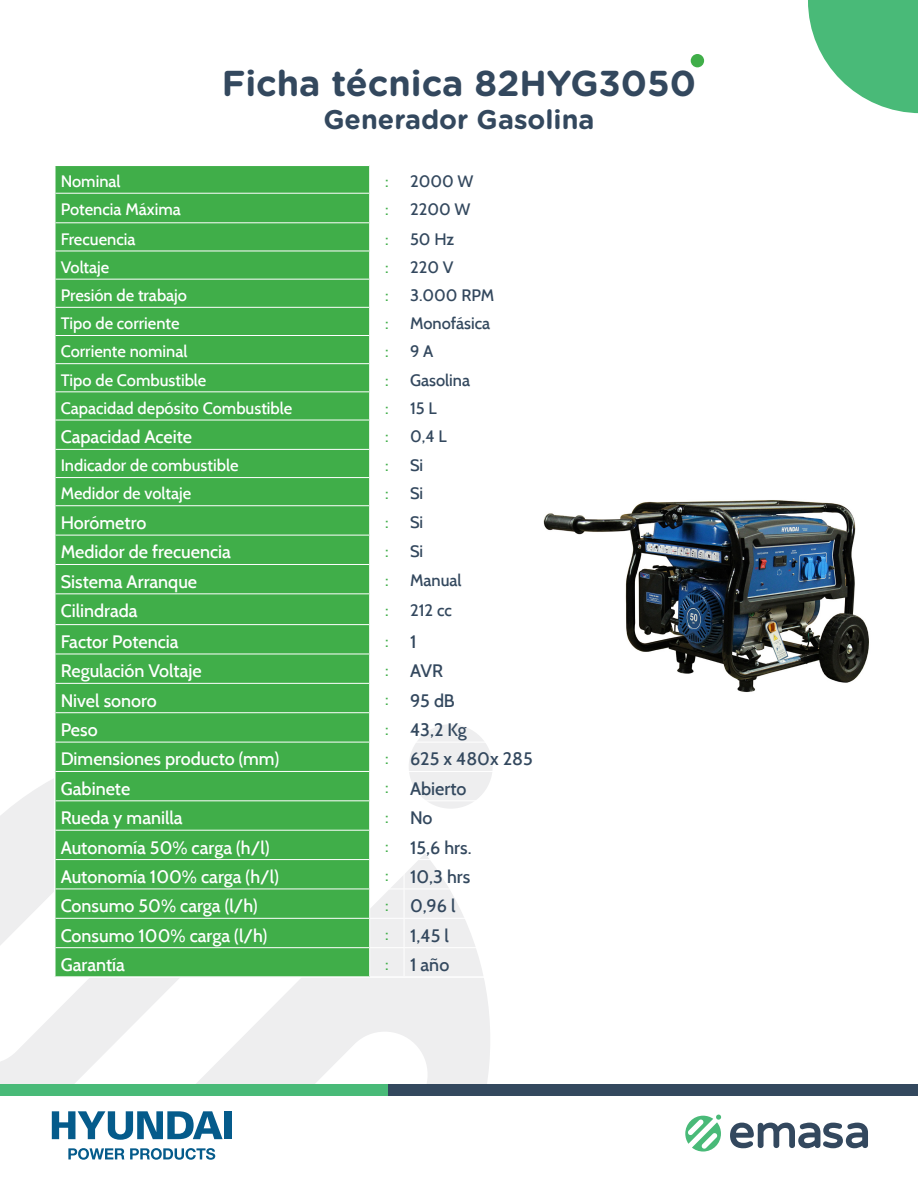
<style>
.page{position:relative;width:918px;height:1188px;background:#fff}
.page>*{position:absolute;margin:0;border:0;box-sizing:border-box;transform-origin:0 0}
.t1{font:700 36px "Gotham Rounded";color:#33485e}
.t2{font:700 27px "Gotham Rounded";color:#33485e}
.t3{font:500 18px "Cabin";color:#fff}
.t4{font:500 18px "Cabin";color:#33485e}
.t5{font:500 16.5px "Cabin";color:#fff}
.t6{font:500 16.5px "Cabin";color:#33485e}
.t7{font:500 16.5px "Cabin";color:#40ae49}
</style>
<div class="page">
<svg style="left:362px;top:854px;width:128px;height:230px;fill:#eeeeef"></svg>
<svg style="left:0;top:779px;width:362px;height:305px;fill:#eeeeef"></svg>
<div style="left:409px;top:724px;width:84px;height:85px;background:#eeeeef;border-radius:50%"></div>
<svg style="left:685px;top:1115px;width:36px;height:37px"></svg>
<svg style="left:730px;top:1123px;width:138px;height:25px"></svg>
<div style="left:0;top:1084px;width:388px;height:11px;background:#49ba78"></div>
<div style="left:388px;top:1084px;width:530px;height:11px;background:#33485e"></div>
<svg style="left:68px;top:1148px;width:147px;height:12px"></svg>
<svg style="left:52px;top:1111px;width:171px;height:29px"></svg>
<div style="left:225px;top:1111px;width:7px;height:28px;background:#055b8b"></div>
<svg style="left:808px;top:0;width:110px;height:113px"></svg>
<div style="left:56px;top:166px;width:313px;height:810px;background:#40ae49"></div>
<hr style="left:54px;top:771px;width:2px;height:30px;background:#fff">
<hr style="left:54px;top:801px;width:2px;height:29px;background:#fff">
<hr style="left:54px;top:830px;width:2px;height:30px;background:#fff">
<hr style="left:54px;top:860px;width:2px;height:29px;background:#fff">
<hr style="left:54px;top:889px;width:2px;height:29px;background:#fff">
<hr style="left:54px;top:918px;width:2px;height:30px;background:#fff">
<hr style="left:54px;top:948px;width:2px;height:28px;background:#fff">
<hr style="left:54px;top:976px;width:316px;height:2px;background:#fff">
<hr style="left:370px;top:976px;width:34px;height:2px;background:#fff">
<hr style="left:404px;top:976px;width:313px;height:2px;background:#fff">
<hr style="left:56px;top:193px;width:314px;height:1px;background:#fff">
<hr style="left:56px;top:222px;width:314px;height:1px;background:#fff">
<hr style="left:56px;top:251px;width:314px;height:1px;background:#fff">
<hr style="left:56px;top:279px;width:314px;height:1px;background:#fff">
<hr style="left:56px;top:307px;width:314px;height:1px;background:#fff">
<hr style="left:56px;top:335px;width:314px;height:1px;background:#fff">
<hr style="left:56px;top:363px;width:314px;height:1px;background:#fff">
<hr style="left:56px;top:391px;width:314px;height:1px;background:#fff">
<hr style="left:56px;top:420px;width:314px;height:1px;background:#fff">
<hr style="left:56px;top:449px;width:314px;height:1px;background:#fff">
<hr style="left:56px;top:477px;width:314px;height:1px;background:#fff">
<hr style="left:56px;top:505px;width:314px;height:1px;background:#fff">
<hr style="left:56px;top:535px;width:314px;height:1px;background:#fff">
<hr style="left:56px;top:564px;width:314px;height:1px;background:#fff">
<svg style="left:369px;top:166px;width:1px;height:427px"></svg>
<hr style="left:56px;top:593px;width:314px;height:1px;background:#fff">
<hr style="left:56px;top:624px;width:314px;height:1px;background:#fff">
<hr style="left:56px;top:654px;width:314px;height:1px;background:#fff">
<hr style="left:56px;top:683px;width:314px;height:1px;background:#fff">
<hr style="left:56px;top:712px;width:314px;height:1px;background:#fff">
<hr style="left:56px;top:742px;width:314px;height:1px;background:#fff">
<hr style="left:404px;top:742px;width:312px;height:1px;background:#fff">
<hr style="left:56px;top:771px;width:314px;height:1px;background:#fff">
<hr style="left:404px;top:771px;width:312px;height:1px;background:#fff">
<hr style="left:56px;top:800px;width:314px;height:1px;background:#fff">
<hr style="left:404px;top:800px;width:312px;height:1px;background:#fff">
<hr style="left:56px;top:830px;width:314px;height:1px;background:#fff">
<hr style="left:56px;top:859px;width:314px;height:1px;background:#fff">
<hr style="left:370px;top:859px;width:34px;height:1px;background:#fff">
<hr style="left:404px;top:859px;width:312px;height:1px;background:#fff">
<hr style="left:56px;top:889px;width:314px;height:1px;background:#fff">
<hr style="left:370px;top:889px;width:34px;height:1px;background:#fff">
<hr style="left:404px;top:889px;width:312px;height:1px;background:#fff">
<hr style="left:56px;top:918px;width:314px;height:1px;background:#fff">
<hr style="left:370px;top:918px;width:34px;height:1px;background:#fff">
<hr style="left:404px;top:918px;width:312px;height:1px;background:#fff">
<hr style="left:56px;top:947px;width:314px;height:1px;background:#fff">
<hr style="left:370px;top:947px;width:34px;height:1px;background:#fff">
<svg style="left:369px;top:625px;width:1px;height:351px"></svg>
<hr style="left:404px;top:947px;width:312px;height:1px;background:#fff">
<svg style="left:404px;top:854px;width:1px;height:122px"></svg>
<div style="left:691px;top:54px;width:13px;height:13px;background:#40ae49;border-radius:50%"></div>
<img style="left:543px;top:500px;width:326px;height:192px">
<p class="t1" style="left:222px;top:57px;width:476px">Ficha técnica 82HYG3050</p>
<p class="t2" style="left:323px;top:99px;width:273px">Generador Gasolina</p>
<p class="t5" style="left:61px;top:171px;width:61px">Nominal</p>
<p class="t7" style="left:385px;top:171px;width:5px">:</p>
<p class="t6" style="left:410px;top:171px;width:65px">2000 W</p>
<p class="t5" style="left:61px;top:199px;width:122px">Potencia Máxima</p>
<p class="t7" style="left:385px;top:199px;width:5px">:</p>
<p class="t6" style="left:410px;top:199px;width:62px">2200 W</p>
<p class="t5" style="left:61px;top:229px;width:76px">Frecuencia</p>
<p class="t7" style="left:385px;top:229px;width:5px">:</p>
<p class="t6" style="left:410px;top:229px;width:46px">50 Hz</p>
<p class="t5" style="left:61px;top:257px;width:50px">Voltaje</p>
<p class="t7" style="left:385px;top:257px;width:5px">:</p>
<p class="t6" style="left:410px;top:257px;width:45px">220 V</p>
<p class="t5" style="left:61px;top:285px;width:128px">Presión de trabajo</p>
<p class="t7" style="left:385px;top:285px;width:5px">:</p>
<p class="t6" style="left:410px;top:285px;width:86px">3.000 RPM</p>
<p class="t5" style="left:61px;top:313px;width:120px">Tipo de corriente</p>
<p class="t7" style="left:385px;top:313px;width:5px">:</p>
<p class="t6" style="left:410px;top:313px;width:82px">Monofásica</p>
<p class="t5" style="left:61px;top:342px;width:128px">Corriente nominal</p>
<p class="t7" style="left:385px;top:342px;width:5px">:</p>
<p class="t6" style="left:410px;top:342px;width:25px">9 A</p>
<p class="t5" style="left:61px;top:370px;width:147px">Tipo de Combustible</p>
<p class="t7" style="left:385px;top:370px;width:5px">:</p>
<p class="t6" style="left:410px;top:370px;width:62px">Gasolina</p>
<p class="t5" style="left:61px;top:398px;width:233px">Capacidad depósito Combustible</p>
<p class="t7" style="left:385px;top:398px;width:5px">:</p>
<p class="t6" style="left:410px;top:398px;width:28px">15 L</p>
<p class="t3" style="left:61px;top:426px;width:133px">Capacidad Aceite</p>
<p class="t7" style="left:385px;top:426px;width:5px">:</p>
<p class="t6" style="left:410px;top:426px;width:38px">0,4 L</p>
<p class="t5" style="left:61px;top:455px;width:179px">Indicador de combustible</p>
<p class="t7" style="left:385px;top:455px;width:5px">:</p>
<p class="t6" style="left:410px;top:455px;width:15px">Si</p>
<p class="t5" style="left:61px;top:484px;width:132px">Medidor de voltaje</p>
<p class="t7" style="left:385px;top:484px;width:5px">:</p>
<p class="t6" style="left:410px;top:484px;width:15px">Si</p>
<p class="t3" style="left:61px;top:512px;width:87px">Horómetro</p>
<p class="t7" style="left:385px;top:512px;width:5px">:</p>
<p class="t6" style="left:410px;top:512px;width:15px">Si</p>
<p class="t3" style="left:61px;top:541px;width:172px">Medidor de frecuencia</p>
<p class="t7" style="left:385px;top:541px;width:5px">:</p>
<p class="t6" style="left:410px;top:541px;width:15px">Si</p>
<p class="t3" style="left:61px;top:571px;width:138px">Sistema Arranque</p>
<p class="t7" style="left:385px;top:571px;width:5px">:</p>
<p class="t6" style="left:410px;top:571px;width:53px">Manual</p>
<p class="t3" style="left:61px;top:600px;width:79px">Cilindrada</p>
<p class="t7" style="left:385px;top:600px;width:5px">:</p>
<p class="t6" style="left:410px;top:600px;width:43px">212 cc</p>
<p class="t3" style="left:61px;top:631px;width:119px">Factor Potencia</p>
<p class="t7" style="left:385px;top:631px;width:5px">:</p>
<p class="t4" style="left:410px;top:631px;width:8px">1</p>
<p class="t3" style="left:61px;top:660px;width:143px">Regulación Voltaje</p>
<p class="t7" style="left:385px;top:660px;width:5px">:</p>
<p class="t4" style="left:410px;top:660px;width:34px">AVR</p>
<p class="t3" style="left:61px;top:689px;width:98px">Nivel sonoro</p>
<p class="t7" style="left:385px;top:689px;width:5px">:</p>
<p class="t4" style="left:410px;top:689px;width:46px">95 dB</p>
<p class="t3" style="left:61px;top:719px;width:39px">Peso</p>
<p class="t7" style="left:385px;top:719px;width:5px">:</p>
<p class="t4" style="left:410px;top:719px;width:58px">43,2 Kg</p>
<p class="t3" style="left:61px;top:748px;width:220px">Dimensiones producto (mm)</p>
<p class="t7" style="left:385px;top:748px;width:5px">:</p>
<p class="t4" style="left:410px;top:748px;width:124px">625 x 480x 285</p>
<p class="t3" style="left:61px;top:778px;width:71px">Gabinete</p>
<p class="t7" style="left:385px;top:778px;width:5px">:</p>
<p class="t4" style="left:410px;top:778px;width:58px">Abierto</p>
<p class="t3" style="left:61px;top:807px;width:123px">Rueda y manilla</p>
<p class="t7" style="left:385px;top:807px;width:5px">:</p>
<p class="t4" style="left:410px;top:807px;width:24px">No</p>
<p class="t3" style="left:61px;top:836px;width:210px">Autonomía 50% carga (h/l)</p>
<p class="t7" style="left:385px;top:836px;width:5px">:</p>
<p class="t4" style="left:410px;top:836px;width:63px">15,6 hrs.</p>
<p class="t3" style="left:61px;top:866px;width:220px">Autonomía 100% carga (h/l)</p>
<p class="t7" style="left:385px;top:866px;width:5px">:</p>
<p class="t4" style="left:410px;top:866px;width:62px">10,3 hrs</p>
<p class="t3" style="left:61px;top:895px;width:199px">Consumo 50% carga (l/h)</p>
<p class="t7" style="left:385px;top:895px;width:5px">:</p>
<p class="t4" style="left:410px;top:895px;width:47px">0,96 l</p>
<p class="t3" style="left:61px;top:924px;width:208px">Consumo 100% carga (l/h)</p>
<p class="t7" style="left:385px;top:924px;width:5px">:</p>
<p class="t4" style="left:410px;top:924px;width:40px">1,45 l</p>
<p class="t3" style="left:61px;top:954px;width:66px">Garantía</p>
<p class="t7" style="left:385px;top:954px;width:5px">:</p>
<p class="t4" style="left:410px;top:954px;width:41px">1 año</p>
</div>
